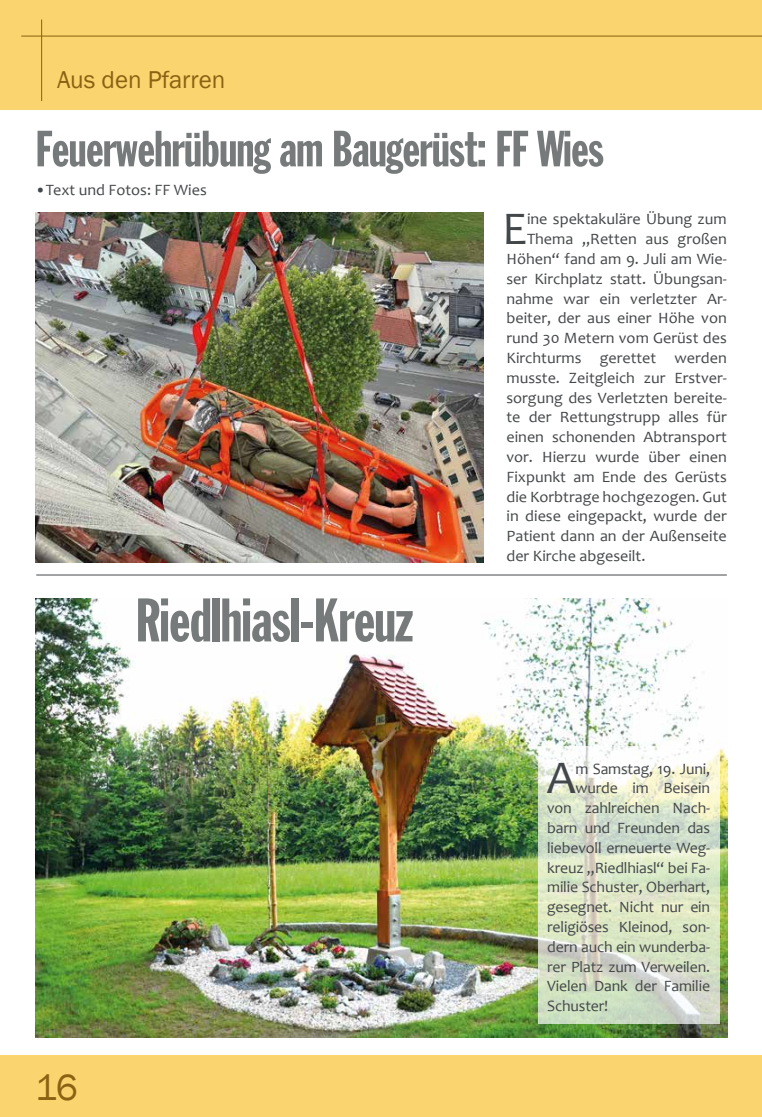
<style>
.page{position:relative;width:762px;height:1117px;background:#fff}
.page>*{position:absolute;margin:0;border:0;box-sizing:border-box;transform-origin:0 0}
.t1{font:extra-condensed 60.38px "Franklin Gothic";letter-spacing:-.01em;color:#777a7b}
.t2{font:extra-condensed 50px "Franklin Gothic";letter-spacing:-.01em;color:#777a7b}
.t3{font:47px "Candara";color:#444749}
.t4{font:37.5px "Franklin Gothic";color:#8b6112}
.t5{font:25px "Franklin Gothic";color:#8b6112}
.t6{font:15.88px "Candara";color:#444749}
</style>
<div class="page">
<div style="left:0;top:0;width:762px;height:110px;background:#fad46f"></div>
<hr style="left:21px;top:36px;width:741px;height:1px;background:#8b6112">
<hr style="left:41px;top:19px;width:1px;height:82px;background:#8b6112">
<div style="left:0;top:1055px;width:762px;height:61px;background:#fad46f"></div>
<img style="left:35px;top:598px;width:693px;height:438px">
<img style="left:36px;top:213px;width:448px;height:349px">
<svg style="left:538px;top:746px;width:181px;height:277px;background:#dde5ce"></svg>
<hr style="left:36px;top:574px;width:691px;height:1px;background:#444749">
<h3 class="t5" style="left:57px;top:65px;width:170px">Aus den Pfarren</h3>
<h2 class="t2" style="left:35px;top:122px;width:570px">Feuerwehrübung am Baugerüst: FF Wies</h2>
<p class="t6" style="left:35px;top:180px;width:173px">•Text und Fotos: FF Wies</p>
<h1 class="t1" style="left:136px;top:587px;width:279px">Riedlhiasl-Kreuz</h1>
<h3 class="t4" style="left:35px;top:1063px;width:44px">16</h3>
<h3 class="t3" style="left:502px;top:199px;width:26px">E</h3>
<p class="t6" style="left:527px;top:209px;width:201px">ine spektakuläre Übung zum</p>
<p class="t6" style="left:527px;top:229px;width:201px">Thema „Retten aus großen</p>
<p class="t6" style="left:506px;top:249px;width:222px">Höhen“ fand am 9. Juli am Wie-</p>
<p class="t6" style="left:506px;top:268px;width:222px">ser Kirchplatz statt. Übungsan-</p>
<p class="t6" style="left:506px;top:288px;width:222px">nahme war ein verletzter Ar-</p>
<p class="t6" style="left:506px;top:308px;width:222px">beiter, der aus einer Höhe von</p>
<p class="t6" style="left:506px;top:328px;width:222px">rund 30 Metern vom Gerüst des</p>
<p class="t6" style="left:506px;top:348px;width:222px">Kirchturms gerettet werden</p>
<p class="t6" style="left:506px;top:367px;width:222px">musste. Zeitgleich zur Erstver-</p>
<p class="t6" style="left:506px;top:387px;width:222px">sorgung des Verletzten bereite-</p>
<p class="t6" style="left:506px;top:407px;width:222px">te der Rettungstrupp alles für</p>
<p class="t6" style="left:506px;top:427px;width:222px">einen schonenden Abtransport</p>
<p class="t6" style="left:506px;top:447px;width:222px">vor. Hierzu wurde über einen</p>
<p class="t6" style="left:506px;top:466px;width:222px">Fixpunkt am Ende des Gerüsts</p>
<p class="t6" style="left:506px;top:486px;width:222px">die Korbtrage hochgezogen. Gut</p>
<p class="t6" style="left:506px;top:506px;width:222px">in diese eingepackt, wurde der</p>
<p class="t6" style="left:506px;top:526px;width:222px">Patient dann an der Außenseite</p>
<p class="t6" style="left:506px;top:545px;width:141px">der Kirche abgeseilt.</p>
<h3 class="t3" style="left:547px;top:748px;width:30px">A</h3>
<p class="t6" style="left:575px;top:758px;width:136px">m Samstag, 19. Juni,</p>
<p class="t6" style="left:575px;top:778px;width:136px">wurde im Beisein</p>
<p class="t6" style="left:547px;top:797px;width:164px">von zahlreichen Nach-</p>
<p class="t6" style="left:547px;top:817px;width:164px">barn und Freunden das</p>
<p class="t6" style="left:547px;top:837px;width:164px">liebevoll erneuerte Weg-</p>
<p class="t6" style="left:547px;top:857px;width:164px">kreuz „Riedlhiasl“ bei Fa-</p>
<p class="t6" style="left:547px;top:877px;width:164px">milie Schuster, Oberhart,</p>
<p class="t6" style="left:547px;top:896px;width:164px">gesegnet. Nicht nur ein</p>
<p class="t6" style="left:547px;top:916px;width:164px">religiöses Kleinod, son-</p>
<p class="t6" style="left:547px;top:936px;width:164px">dern auch ein wunderba-</p>
<p class="t6" style="left:547px;top:956px;width:164px">rer Platz zum Verweilen.</p>
<p class="t6" style="left:547px;top:976px;width:164px">Vielen Dank der Familie</p>
<p class="t6" style="left:547px;top:995px;width:63px">Schuster!</p>
</div>
